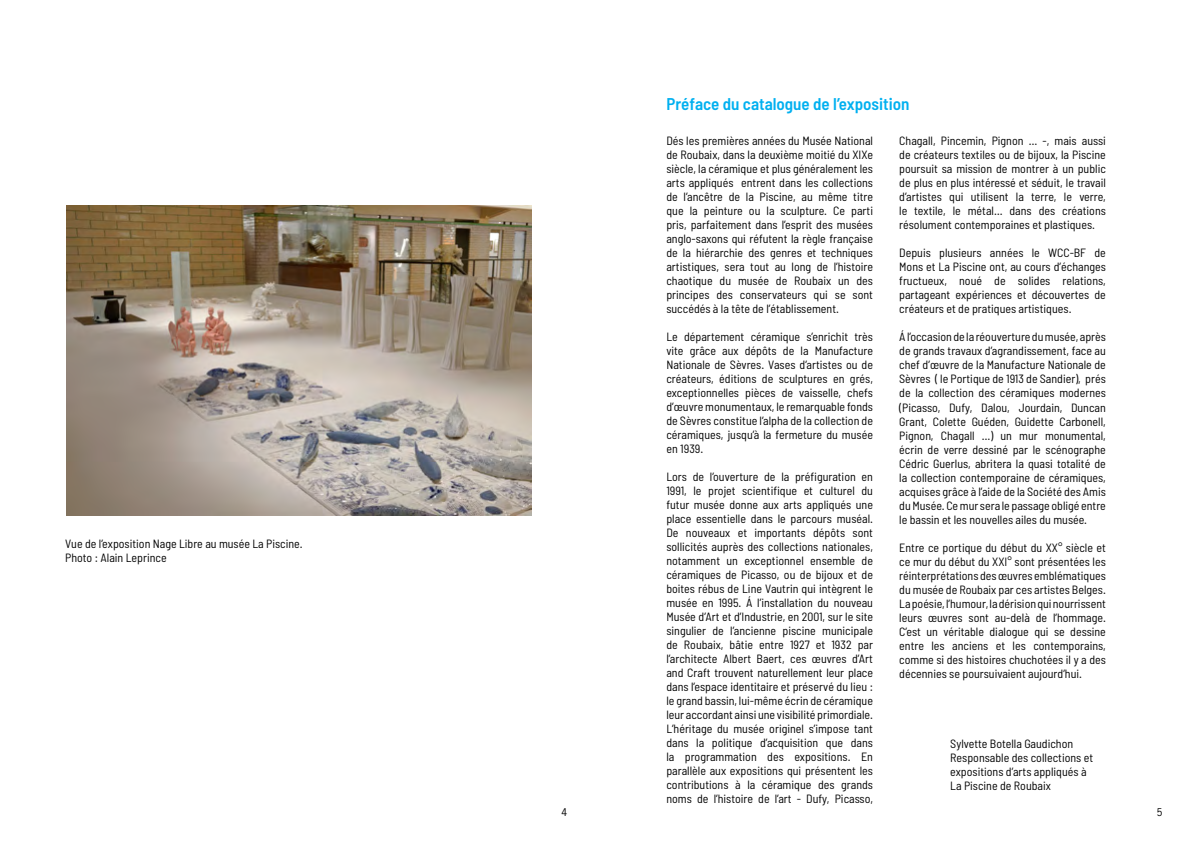
<style>
.page{position:relative;width:1191px;height:842px;background:#fff}
.page>*{position:absolute;margin:0;border:0;box-sizing:border-box;transform-origin:0 0}
.t1{font:600 semi-condensed 17px "Barlow";color:#00b0f0}
.t2{font:semi-condensed 12px/14px "Barlow";color:#000;text-align:justify}
.t3{font:10px "News Gothic Std";color:#000}
</style>
<div class="page">
<img style="left:66px;top:206px;width:465px;height:310px">
<p class="t2" style="left:65px;top:536px;width:239px;line-height:14.4px">Vue de l’exposition Nage Libre au musée La Piscine.<br>Photo : Alain Leprince</p>
<h1 class="t1" style="left:666px;top:93px;width:245px">Préface du catalogue de l’exposition</h1>
<p class="t2" style="left:666px;top:134px;width:208px">Dés les premières années du Musée National de Roubaix, dans la deuxième moitié du XIXe siècle, la céramique et plus généralement les arts appliqués entrent dans les collections de l’ancêtre de la Piscine, au même titre que la peinture ou la sculpture. Ce parti pris, parfaitement dans l’esprit des musées anglo-saxons qui réfutent la règle française de la hiérarchie des genres et techniques artistiques, sera tout au long de l’histoire chaotique du musée de Roubaix un des principes des conservateurs qui se sont succédés à la tête de l’établissement.</p>
<p class="t2" style="left:666px;top:330px;width:208px">Le département céramique s’enrichit très vite grâce aux dépôts de la Manufacture Nationale de Sèvres. Vases d’artistes ou de créateurs, éditions de sculptures en grés, exceptionnelles pièces de vaisselle, chefs d’œuvre monumentaux, le remarquable fonds de Sèvres constitue l’alpha de la collection de céramiques, jusqu’à la fermeture du musée en 1939.</p>
<p class="t2" style="left:666px;top:470px;width:208px">Lors de l’ouverture de la préfiguration en 1991, le projet scientifique et culturel du futur musée donne aux arts appliqués une place essentielle dans le parcours muséal.<br>De nouveaux et importants dépôts sont sollicités auprès des collections nationales, notamment un exceptionnel ensemble de céramiques de Picasso, ou de bijoux et de boites rébus de Line Vautrin qui intègrent le musée en 1995. Á l’installation du nouveau Musée d’Art et d’Industrie, en 2001, sur le site singulier de l’ancienne piscine municipale de Roubaix, bâtie entre 1927 et 1932 par l’architecte Albert Baert, ces œuvres d’Art and Craft trouvent naturellement leur place dans l’espace identitaire et préservé du lieu : le grand bassin, lui-même écrin de céramique leur accordant ainsi une visibilité primordiale.<br>L’héritage du musée originel s’impose tant dans la politique d’acquisition que dans la programmation des expositions. En parallèle aux expositions qui présentent les contributions à la céramique des grands noms de l’histoire de l’art - Dufy, Picasso,</p>
<p class="t2" style="left:899px;top:134px;width:208px">Chagall, Pincemin, Pignon … -, mais aussi de créateurs textiles ou de bijoux, la Piscine poursuit sa mission de montrer à un public de plus en plus intéressé et séduit, le travail d’artistes qui utilisent la terre, le verre, le textile, le métal… dans des créations résolument contemporaines et plastiques.</p>
<p class="t2" style="left:899px;top:246px;width:208px">Depuis plusieurs années le WCC-BF de Mons et La Piscine ont, au cours d’échanges fructueux, noué de solides relations, partageant expériences et découvertes de créateurs et de pratiques artistiques.</p>
<p class="t2" style="left:899px;top:330px;width:208px">Á l’occasion de la réouverture du musée, après de grands travaux d’agrandissement, face au chef d’œuvre de la Manufacture Nationale de Sèvres ( le Portique de 1913 de Sandier), prés de la collection des céramiques modernes (Picasso, Dufy, Dalou, Jourdain, Duncan Grant, Colette Guéden, Guidette Carbonell, Pignon, Chagall …) un mur monumental, écrin de verre dessiné par le scénographe Cédric Guerlus, abritera la quasi totalité de la collection contemporaine de céramiques, acquises grâce à l’aide de la Société des Amis du Musée. Ce mur sera le passage obligé entre le bassin et les nouvelles ailes du musée.</p>
<p class="t2" style="left:899px;top:540px;width:208px">Entre ce portique du début du XX° siècle et ce mur du début du XXI° sont présentées les réinterprétations des œuvres emblématiques du musée de Roubaix par ces artistes Belges.<br>La poésie, l’humour, la dérision qui nourrissent leurs œuvres sont au-delà de l’hommage.<br>C’est un véritable dialogue qui se dessine entre les anciens et les contemporains, comme si des histoires chuchotées il y a des décennies se poursuivaient aujourd’hui.</p>
<p class="t2" style="left:950px;top:736px;width:144px;text-align:left">Sylvette Botella Gaudichon<br>Responsable des collections et expositions d’arts appliqués à<br>La Piscine de Roubaix</p>
<p class="t3" style="left:561px;top:805px;width:7px">4</p>
<p class="t3" style="left:1156px;top:805px;width:7px">5</p>
</div>
